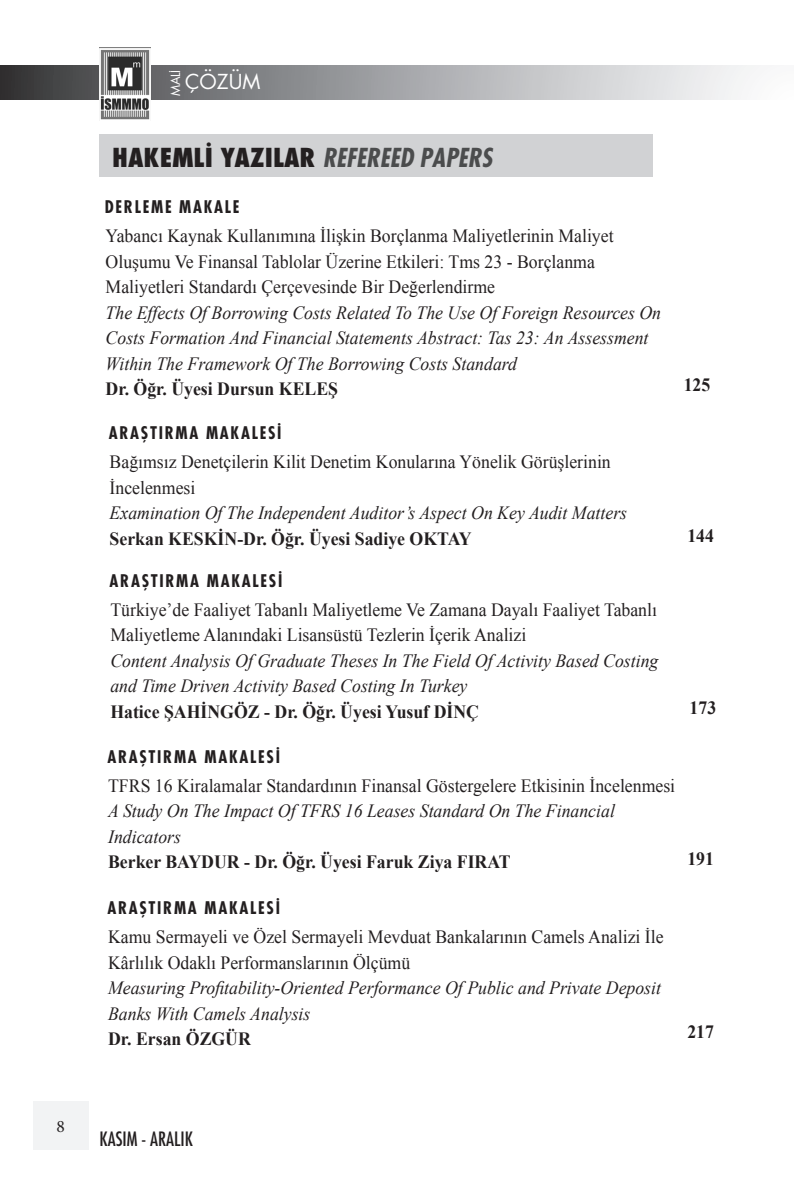
<style>
.page{position:relative;width:794px;height:1191px;background:#fff}
.page>*{position:absolute;margin:0;border:0;box-sizing:border-box;transform-origin:0 0}
.t1{font:25.55px "Futura Cond Black Tr";color:#231f20}
.t2{font:20.12px "Futura Book Tr";color:#fff}
.t3{font:19.25px "Futura Cond Nr Tr";color:#231f20}
.t4{font:18.72px/25.6px "Times New Roman";color:#231f20;scale:.95 1}
.t5{font:italic 18.72px/25.6px "Times New Roman";color:#231f20;scale:.95 1}
.t6{font:700 18.72px "Times New Roman";color:#231f20;scale:.95 1}
.t7{font:17.5px "Minion Pro";color:#231f20}
.t8{font:16.97px "Futura Cond Bold Tr";letter-spacing:.1em;color:#231f20}
.t9{font:12.25px "Futura Book Tr";color:#fff}
.s1{font-family:"Futura Cond Bold Ita Tr";color:#4b4c4d}
</style>
<div class="page">
<svg style="left:0;top:65px;width:756px;height:35px;background:#a1a2a4"></svg>
<img style="left:99px;top:47px;width:51px;height:73px">
<div style="left:33px;top:1101px;width:55px;height:48px;background:#f2f3f4"></div>
<div style="left:99px;top:134px;width:554px;height:43px;background:#d1d2d4"></div>
<p class="t7" style="left:57px;top:1114px;width:10px">8</p>
<p class="t9" style="left:167px;top:96px;width:27px;rotate:-90deg">MALİ</p>
<p class="t2" style="left:185px;top:68px;width:77px">ÇÖZÜM</p>
<p class="t1" style="left:112px;top:141px;width:382px">HAKEMLİ YAZILAR <span class="s1">REFEREED PAPERS</span></p>
<p class="t8" style="left:105px;top:196px;width:136px">DERLEME MAKALE</p>
<p class="t4" style="left:106px;top:223px;width:536px">Yabancı Kaynak Kullanımına İlişkin Borçlanma Maliyetlerinin Maliyet<br>Oluşumu Ve Finansal Tablolar Üzerine Etkileri: Tms 23 - Borçlanma<br>Maliyetleri Standardı Çerçevesinde Bir Değerlendirme</p>
<p class="t5" style="left:106px;top:299px;width:586px">The Effects Of Borrowing Costs Related To The Use Of Foreign Resources On<br>Costs Formation And Financial Statements Abstract: Tas 23: An Assessment<br>Within The Framework Of The Borrowing Costs Standard</p>
<p class="t6" style="left:106px;top:376px;width:246px">Dr. Öğr. Üyesi Dursun KELEŞ</p>
<p class="t8" style="left:109px;top:422px;width:174px">ARAŞTIRMA MAKALESİ</p>
<p class="t4" style="left:110px;top:449px;width:529px">Bağımsız Denetçilerin Kilit Denetim Konularına Yönelik Görüşlerinin<br>İncelenmesi</p>
<p class="t5" style="left:110px;top:499px;width:546px">Examination Of The Independent Auditor’s Aspect On Key Audit Matters</p>
<p class="t6" style="left:110px;top:525px;width:383px">Serkan KESKIN-Dr. Öğr. Üyesi Sadiye OKTAY</p>
<p class="t8" style="left:110px;top:569px;width:174px">ARAŞTIRMA MAKALESİ</p>
<p class="t4" style="left:110px;top:596px;width:577px">Türkiye’de Faaliyet Tabanlı Maliyetleme Ve Zamana Dayalı Faaliyet Tabanlı<br>Maliyetleme Alanındaki Lisansüstü Tezlerin İçerik Analizi</p>
<p class="t5" style="left:110px;top:647px;width:578px">Content Analysis Of Graduate Theses In The Field Of Activity Based Costing and Time Driven Activity Based Costing In Turkey</p>
<p class="t6" style="left:110px;top:698px;width:389px">Hatice ŞAHİNGÖZ - Dr. Öğr. Üyesi Yusuf DİNÇ</p>
<p class="t6" style="left:683px;top:372px;width:30px">125</p>
<p class="t6" style="left:687px;top:522px;width:30px">144</p>
<p class="t6" style="left:689px;top:695px;width:30px">173</p>
<p class="t8" style="left:107px;top:746px;width:174px">ARAŞTIRMA MAKALESİ</p>
<p class="t4" style="left:108px;top:772px;width:598px">TFRS 16 Kiralamalar Standardının Finansal Göstergelere Etkisinin İncelenmesi</p>
<p class="t5" style="left:108px;top:798px;width:535px">A Study On The Impact Of TFRS 16 Leases Standard On The Financial<br>Indicators</p>
<p class="t6" style="left:108px;top:849px;width:425px">Berker BAYDUR - Dr. Öğr. Üyesi Faruk Ziya FIRAT</p>
<p class="t6" style="left:687px;top:845px;width:30px">191</p>
<p class="t8" style="left:107px;top:897px;width:174px">ARAŞTIRMA MAKALESİ</p>
<p class="t4" style="left:108px;top:924px;width:586px">Kamu Sermayeli ve Özel Sermayeli Mevduat Bankalarının Camels Analizi İle<br>Kârlılık Odaklı Performanslarının Ölçümü</p>
<p class="t5" style="left:108px;top:974px;width:583px">Measuring Profitability-Oriented Performance Of Public and Private Deposit<br>Banks With Camels Analysis</p>
<p class="t6" style="left:108px;top:1026px;width:152px">Dr. Ersan ÖZGÜR</p>
<p class="t6" style="left:687px;top:1019px;width:30px">217</p>
<p class="t3" style="left:100px;top:1126px;width:95px">KASIM - ARALIK</p>
</div>
